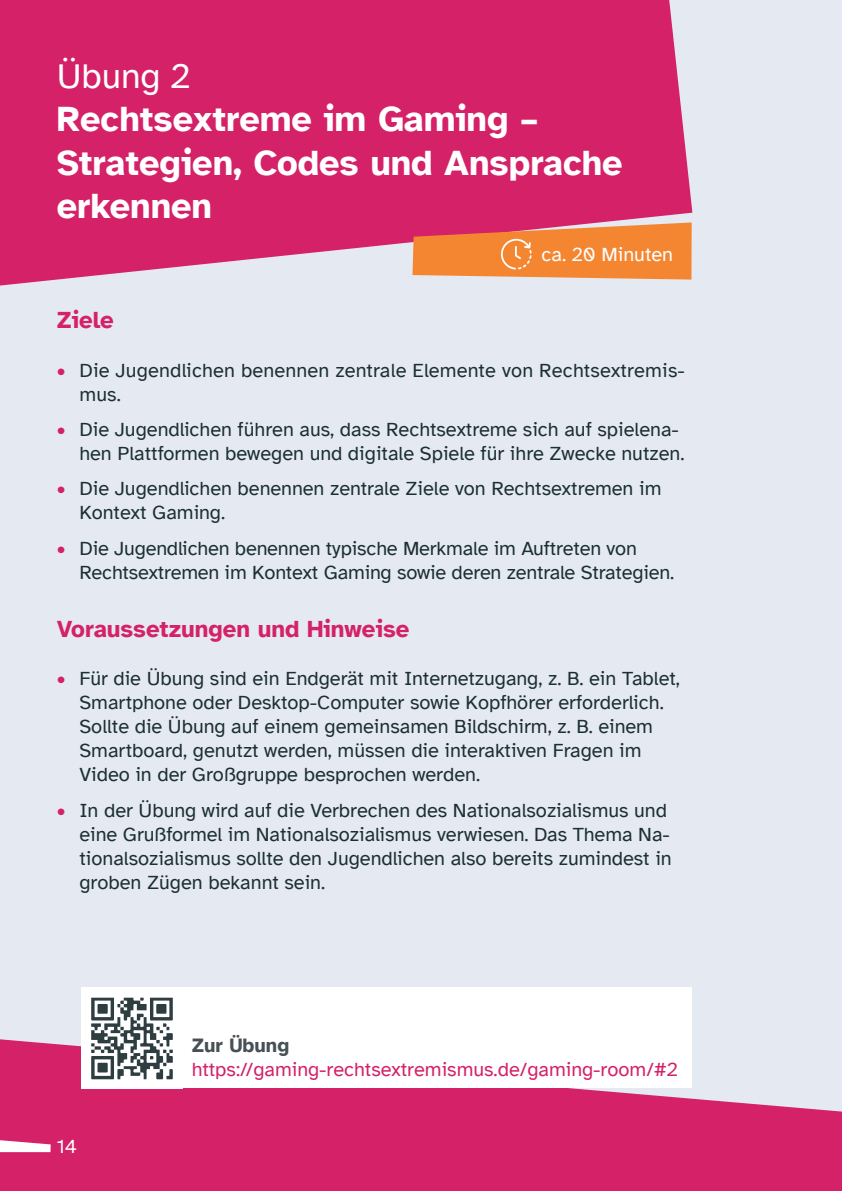
<style>
.page{position:relative;width:842px;height:1191px;background:#e5eaf2}
.page>*{position:absolute;margin:0;border:0;box-sizing:border-box;transform-origin:0 0}
.t1{font:700 36px/43.2px "Atkinson Hyperlegible";color:#fff}
.t2{font:36px "Atkinson Hyperlegible";color:#fff}
.t3{font:700 24px "Atkinson Hyperlegible";color:#d42167}
.t4{font:20px/24px "Atkinson Hyperlegible";color:#1c2f32}
.t5{font:20px "Atkinson Hyperlegible";color:#d42167}
.t6{font:20px "Atkinson Hyperlegible";color:#fff}
.t7{font:700 20px "Atkinson Hyperlegible";color:#475054}
.s1{font-weight:700;color:#d42167}
</style>
<div class="page">
<svg style="left:0;top:1039px;width:842px;height:152px;background:#d53776"></svg>
<svg style="left:0;top:1138px;width:51px;height:14px"></svg>
<svg style="left:0;top:0;width:692px;height:285px;background:#d52f71"></svg>
<svg style="left:412px;top:222px;width:280px;height:57px;background:#f08345"></svg>
<div style="left:81px;top:987px;width:611px;height:101px;background:#fff"></div>
<img style="left:91px;top:997px;width:82px;height:83px">
<p class="t2" style="left:57px;top:56px;width:135px">Übung 2</p>
<p class="t1" style="left:57px;top:98px;width:567px">Rechtsextreme im Gaming –<br>Strategien, Codes und Ansprache erkennen</p>
<p class="t6" style="left:542px;top:244px;width:133px">ca. 20 Minuten</p>
<p class="t3" style="left:57px;top:306px;width:59px">Ziele</p>
<p class="t4" style="left:79px;top:358px;width:607px;text-indent:-23px"><span class="s1">•</span> Die Jugendlichen benennen zentrale Elemente von Rechtsextremis&shy;mus.</p>
<p class="t4" style="left:57px;top:417px;width:629px;text-align:right"><span class="s1">•</span> Die Jugendlichen führen aus, dass Rechtsextreme sich auf spielena&shy;hen Plattformen bewegen und digitale Spiele für ihre Zwecke nutzen.</p>
<p class="t4" style="left:79px;top:477px;width:584px;text-indent:-23px"><span class="s1">•</span> Die Jugendlichen benennen zentrale Ziele von Rechtsextremen im<br>Kontext Gaming.</p>
<p class="t4" style="left:79px;top:536px;width:596px;text-indent:-23px"><span class="s1">•</span> Die Jugendlichen benennen typische Merkmale im Auftreten von<br>Rechtsextremen im Kontext Gaming sowie deren zentrale Strategien.</p>
<p class="t3" style="left:57px;top:615px;width:354px">Voraussetzungen und Hinweise</p>
<p class="t4" style="left:79px;top:667px;width:602px;text-indent:-23px"><span class="s1">•</span> Für die Übung sind ein Endgerät mit Internetzugang, z. B. ein Tablet, Smartphone oder Desktop-Computer sowie Kopfhörer erforderlich.<br>Sollte die Übung auf einem gemeinsamen Bildschirm, z. B. einem Smartboard, genutzt werden, müssen die interaktiven Fragen im Video in der Großgruppe besprochen werden.</p>
<p class="t4" style="left:79px;top:798px;width:594px;text-indent:-23px"><span class="s1">•</span> In der Übung wird auf die Verbrechen des Nationalsozialismus und eine Grußformel im Nationalsozialismus verwiesen. Das Thema Na&shy;tionalsozialismus sollte den Jugendlichen also bereits zumindest in groben Zügen bekannt sein.</p>
<p class="t6" style="left:57px;top:1135px;width:22px">14</p>
<p class="t7" style="left:192px;top:1033px;width:99px">Zur Übung</p>
<p class="t5" style="left:192px;top:1058px;width:488px">https://gaming-rechtsextremismus.de/gaming-room/#2</p>
</div>
